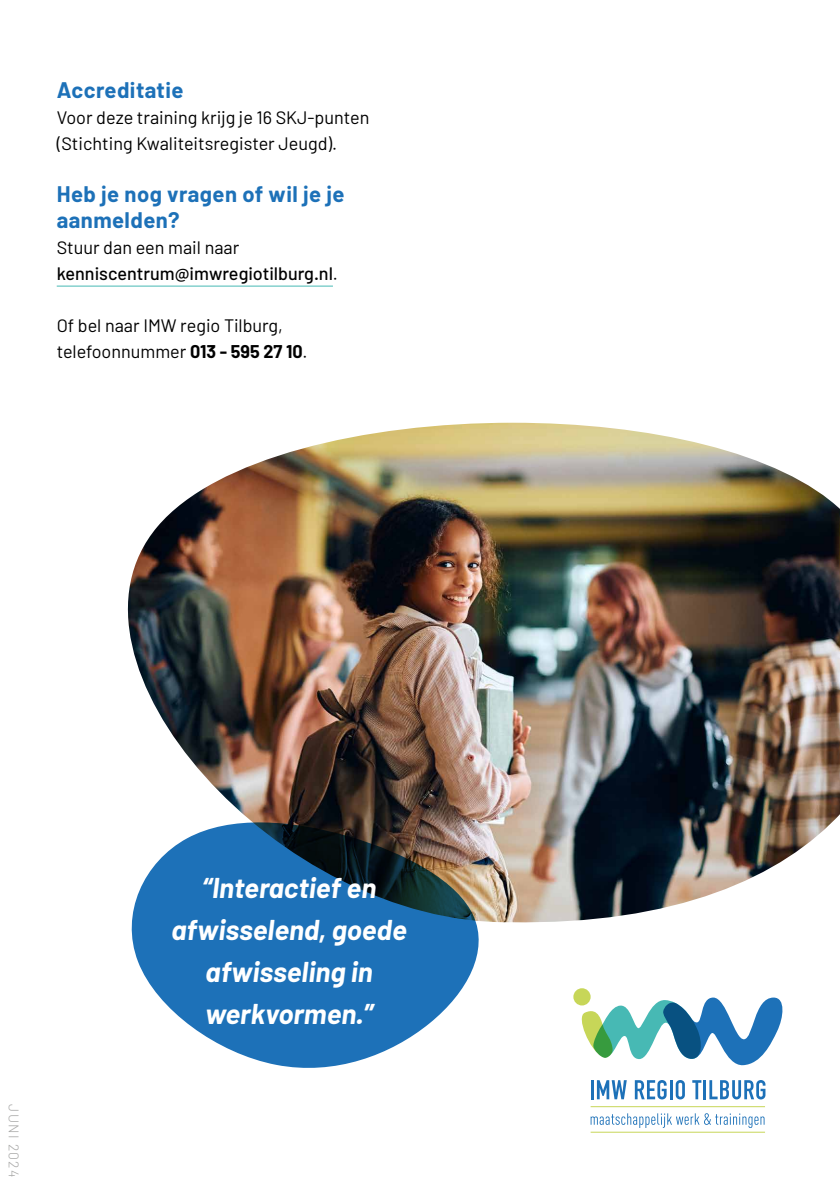
<style>
.page{position:relative;width:840px;height:1191px;background:#fff}
.page>*{position:absolute;margin:0;border:0;box-sizing:border-box;transform-origin:0 0}
.t1{font:italic 700 28px/42px "Barlow";color:#fff;text-align:center}
.t2{font:700 22px/26px "Barlow";letter-spacing:.02em;color:#1d71b8}
.t3{font:18px/26px "Barlow";color:#000}
.t4{font:500 18px/26px "Barlow";color:#000}
.t5{font:300 14px "Barlow";letter-spacing:.09em;color:#a8a8a7}
.s1{font-weight:400}
.s2{font-weight:700}
</style>
<div class="page">
<svg style="left:590px;top:1113px;width:174px;height:15px"></svg>
<hr style="left:590px;top:1080px;width:3px;height:19px;background:#1d71b8">
<svg style="left:596px;top:1080px;width:30px;height:19px"></svg>
<svg style="left:634px;top:1080px;width:32px;height:19px"></svg>
<hr style="left:669px;top:1080px;width:3px;height:19px;background:#1d71b8">
<svg style="left:675px;top:1080px;width:9px;height:19px"></svg>
<svg style="left:692px;top:1080px;width:73px;height:19px"></svg>
<div style="left:573px;top:988px;width:17px;height:17px;background:#c7d658;border-radius:50%"></div>
<svg style="left:575px;top:997px;width:208px;height:69px"></svg>
<hr style="left:590px;top:1106px;width:174px;height:1px;background:#c7d658">
<hr style="left:590px;top:1131px;width:174px;height:1px;background:#c7d658">
<hr style="left:57px;top:286px;width:276px;height:1px;background:#47b9b4">
<img style="left:127px;top:423px;width:712px;height:500px">
<svg style="left:127px;top:815px;width:361px;height:253px;fill:#1d71b8"></svg>
<p class="t2" style="left:57px;top:75px;width:128px">Accreditatie</p>
<p class="t3" style="left:57px;top:103px;width:314px">Voor deze training krijg je 16 SKJ-punten (Stichting Kwaliteitsregister Jeugd).</p>
<p class="t2" style="left:57px;top:179px;width:289px">Heb je nog vragen of wil je je aanmelden?</p>
<p class="t4" style="left:57px;top:234px;width:282px"><span class="s1">Stuur dan een mail naar </span>kenniscentrum@imwregiotilburg.nl<span class="s1">.</span></p>
<p class="t3" style="left:57px;top:311px;width:252px">Of bel naar IMW regio Tilburg, telefoonnummer <span class="s2">013 - 595 27 10</span>.</p>
<p class="t5" style="left:22px;top:1104px;width:75px;rotate:90deg">JUNI 2024</p>
<h1 class="t1" style="left:171px;top:867px;width:237px">“Interactief en afwisselend, goede afwisseling in werkvormen.”</h1>
</div>
